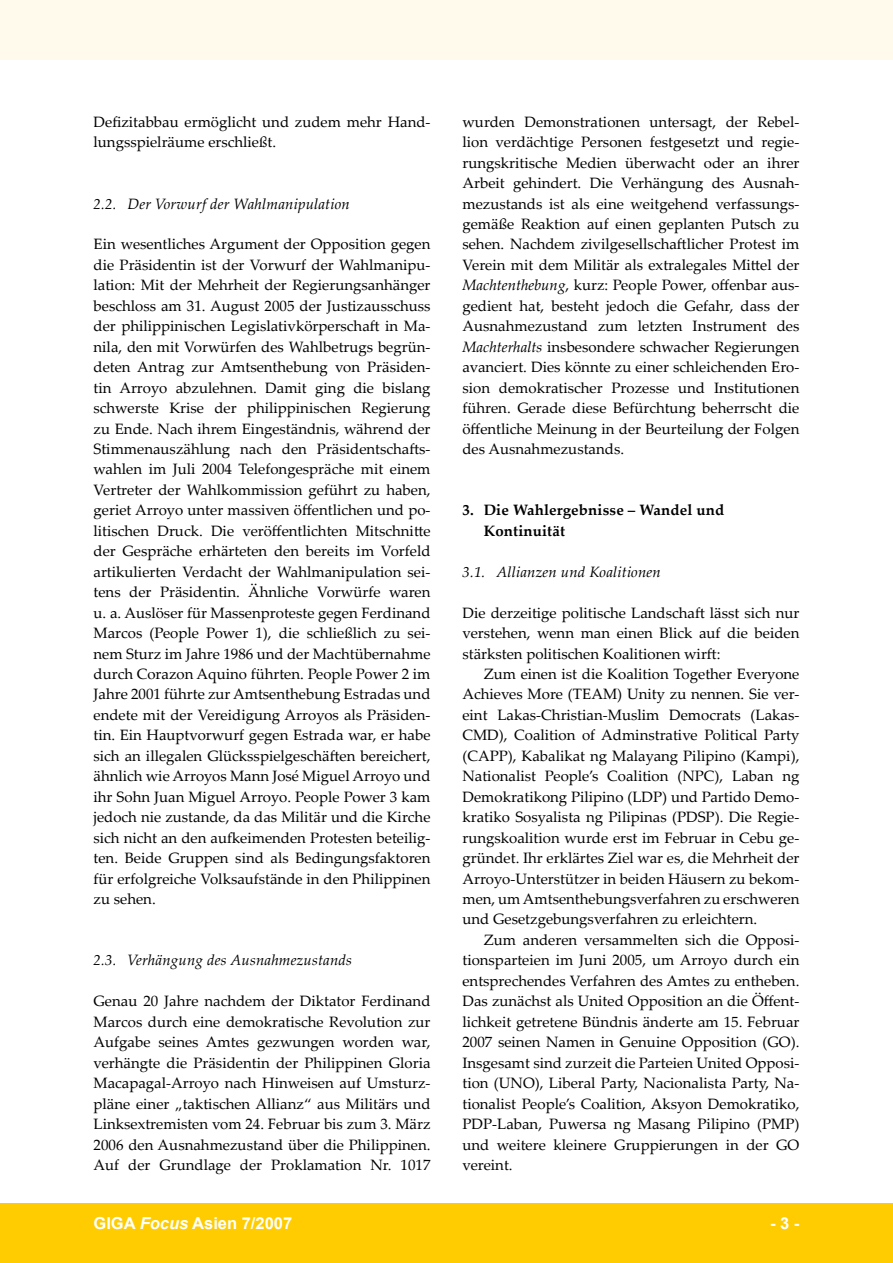
<style>
.page{position:relative;width:893px;height:1263px;background:#fff}
.page>*{position:absolute;margin:0;border:0;box-sizing:border-box;transform-origin:0 0}
.t1{font:700 16.5px "Arial";color:#fff}
.t2{font:15px/20.4px "Palatino Linotype";color:#000;text-align:justify}
.t3{font:italic 15px "Palatino Linotype";letter-spacing:.01em;color:#000}
.t4{font:700 15px/20.4px "Palatino Linotype";letter-spacing:.01em;color:#000}
.s1{font-style:italic}
</style>
<div class="page">
<div style="left:0;top:1203px;width:893px;height:60px;background:#fecc00"></div>
<div style="left:0;top:0;width:893px;height:60px;background:#fffaeb"></div>
<p class="t2" style="left:94px;top:111px;width:338px">Defizitabbau ermöglicht und zudem mehr Hand&shy;lungsspielräume erschließt.</p>
<p class="t3" style="left:94px;top:193px;width:258px">2.2. Der Vorwurf der Wahlmanipulation</p>
<p class="t2" style="left:94px;top:234px;width:338px">Ein wesentliches Argument der Opposition gegen die Präsidentin ist der Vorwurf der Wahlmanipu&shy;lation: Mit der Mehrheit der Regierungsanhänger beschloss am 31. August 2005 der Justizausschuss der philippinischen Legislativkörperschaft in Ma&shy;nila, den mit Vorwürfen des Wahlbetrugs begrün&shy;deten Antrag zur Amtsenthebung von Präsiden&shy;tin Arroyo abzulehnen. Damit ging die bislang schwerste Krise der philippinischen Regierung zu Ende. Nach ihrem Eingeständnis, während der Stimmenauszählung nach den Präsidentschafts&shy;wahlen im Juli 2004 Telefongespräche mit einem Vertreter der Wahlkommission geführt zu haben, geriet Arroyo unter massiven öffentlichen und po&shy;litischen Druck. Die veröffentlichten Mitschnitte der Gespräche erhärteten den bereits im Vorfeld artikulierten Verdacht der Wahlmanipulation sei&shy;tens der Präsidentin. Ähnliche Vorwürfe waren u. a. Auslöser für Massenproteste gegen Ferdinand Marcos (People Power 1), die schließlich zu sei&shy;nem Sturz im Jahre 1986 und der Machtübernahme durch Corazon Aquino führten. People Power 2 im Jahre 2001 führte zur Amtsenthebung Estradas und endete mit der Vereidigung Arroyos als Präsiden&shy;tin. Ein Hauptvorwurf gegen Estrada war, er habe sich an illegalen Glücksspielgeschäften bereichert, ähnlich wie Arroyos Mann José Miguel Arroyo und ihr Sohn Juan Miguel Arroyo. People Power 3 kam jedoch nie zustande, da das Militär und die Kirche sich nicht an den aufkeimenden Protesten beteilig&shy;ten. Beide Gruppen sind als Bedingungsfaktoren für erfolgreiche Volksaufstände in den Philippinen zu sehen.</p>
<p class="t3" style="left:94px;top:949px;width:260px">2.3. Verhängung des Ausnahmezustands</p>
<p class="t2" style="left:94px;top:990px;width:338px">Genau 20 Jahre nachdem der Diktator Ferdinand Marcos durch eine demokratische Revolution zur Aufgabe seines Amtes gezwungen worden war, verhängte die Präsidentin der Philippinen Gloria Macapagal-Arroyo nach Hinweisen auf Umsturz&shy;pläne einer „taktischen Allianz“ aus Militärs und Linksextremisten vom 24. Februar bis zum 3. März 2006 den Ausnahmezustand über die Philippinen.<br>Auf der Grundlage der Proklamation Nr. 1017</p>
<p class="t2" style="left:462px;top:111px;width:338px">wurden Demonstrationen untersagt, der Rebel&shy;lion verdächtige Personen festgesetzt und regie&shy;rungskritische Medien überwacht oder an ihrer Arbeit gehindert. Die Verhängung des Ausnah&shy;mezustands ist als eine weitgehend verfassungs&shy;gemäße Reaktion auf einen geplanten Putsch zu sehen. Nachdem zivilgesellschaftlicher Protest im Verein mit dem Militär als extralegales Mittel der <span class="s1">Machtenthebung</span>, kurz: People Power, offenbar aus&shy;gedient hat, besteht jedoch die Gefahr, dass der Ausnahmezustand zum letzten Instrument des <span class="s1">Machterhalts</span> insbesondere schwacher Regierungen avanciert. Dies könnte zu einer schleichenden Ero&shy;sion demokratischer Prozesse und Institutionen führen. Gerade diese Befürchtung beherrscht die öffentliche Meinung in der Beurteilung der Folgen des Ausnahmezustands.</p>
<p class="t4" style="left:484px;top:500px;width:242px;text-indent:-21px">3. Die Wahlergebnisse – Wandel und<br>Kontinuität</p>
<p class="t3" style="left:462px;top:561px;width:200px">3.1. Allianzen und Koalitionen</p>
<p class="t2" style="left:462px;top:602px;width:338px">Die derzeitige politische Landschaft lässt sich nur verstehen, wenn man einen Blick auf die beiden stärksten politischen Koalitionen wirft:</p>
<p class="t2" style="left:462px;top:663px;width:338px;text-indent:21px">Zum einen ist die Koalition Together Everyone Achieves More (TEAM) Unity zu nennen. Sie ver&shy;eint Lakas-Christian-Muslim Democrats (Lakas-CMD), Coalition of Adminstrative Political Party (CAPP), Kabalikat ng Malayang Pilipino (Kampi), Nationalist People’s Coalition (NPC), Laban ng Demokratikong Pilipino (LDP) und Partido Demo&shy;kratiko Sosyalista ng Pilipinas (PDSP). Die Regie&shy;rungskoalition wurde erst im Februar in Cebu ge&shy;gründet. Ihr erklärtes Ziel war es, die Mehrheit der Arroyo-Unterstützer in beiden Häusern zu bekom&shy;men, um Amtsenthebungsverfahren zu erschweren und Gesetzgebungsverfahren zu erleichtern.</p>
<p class="t2" style="left:462px;top:929px;width:338px;text-indent:21px">Zum anderen versammelten sich die Opposi&shy;tionsparteien im Juni 2005, um Arroyo durch ein entsprechendes Verfahren des Amtes zu entheben.<br>Das zunächst als United Opposition an die Öffent&shy;lichkeit getretene Bündnis änderte am 15. Februar 2007 seinen Namen in Genuine Opposition (GO).<br>Insgesamt sind zurzeit die Parteien United Opposi&shy;tion (UNO), Liberal Party, Nacionalista Party, Na&shy;tionalist People’s Coalition, Aksyon Demokratiko, PDP-Laban, Puwersa ng Masang Pilipino (PMP) und weitere kleinere Gruppierungen in der GO vereint.</p>
<p class="t1" style="left:94px;top:1212px;width:200px">GIGA <span class="s1">Focus</span> Asien 7/2007</p>
<p class="t1" style="left:770px;top:1212px;width:31px">- -</p>
</div>
